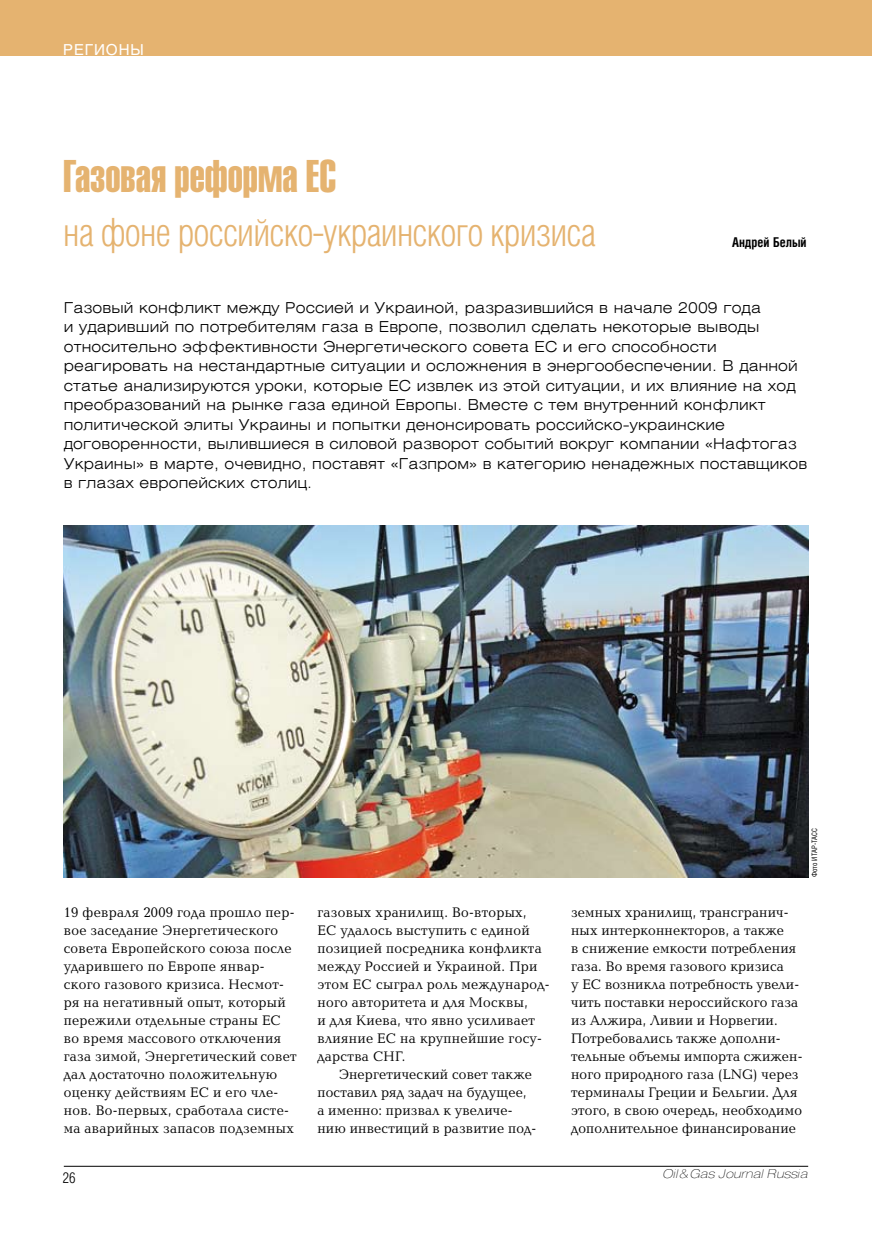
<style>
.page{position:relative;width:872px;height:1234px;background:#fff}
.page>*{position:absolute;margin:0;border:0;box-sizing:border-box;transform-origin:0 0}
.t1{font:45px "v Helios Extra Compressed EXTRA";color:#e5b370}
.t2{font:300 39px "v Helios Cond";letter-spacing:-.02em;color:#e5b370}
.t3{font:300 15px/19.5px "v Helios Ext";letter-spacing:.01em;color:#000}
.t4{font:15px "v Helios";letter-spacing:.06em;color:#fff}
.t5{font:300 15px "v Helios Cond";color:#000}
.t6{font:14.25px/18px "Baltica";letter-spacing:.015em;color:#000;scale:.95 1}
.t7{font:700 13.5px "v Helios Cond";color:#000;scale:.95 1}
.t8{font:italic 100 12px "v Helios Ext";color:#000}
.t9{font:7.5px "v Helios Cond";color:#000;scale:.95 1}
</style>
<div class="page">
<hr style="left:64px;top:1165px;width:744px;height:1px;background:#000">
<div style="left:0;top:0;width:872px;height:55px;background:#e5b370"></div>
<img style="left:64px;top:525px;width:744px;height:351px">
<p class="t4" style="left:63px;top:41px;width:82px">РЕГИОНЫ</p>
<h1 class="t1" style="left:63px;top:150px;width:274px">Газовая реформа ЕС</h1>
<h2 class="t2" style="left:63px;top:210px;width:534px">на фоне российско-украинского кризиса</h2>
<p class="t7" style="left:732px;top:234px;width:80px">Андрей Белый</p>
<p class="t3" style="left:64px;top:297px;width:745px">Газовый конфликт между Россией и Украиной, разразившийся в начале 2009 года<br>и ударивший по потребителям газа в Европе, позволил сделать некоторые выводы относительно эффективности Энергетического cовета ЕС и его способности реагировать на нестандартные ситуации и осложнения в энергообеспечении. В данной статье анализируются уроки, которые ЕС извлек из этой ситуации, и их влияние на ход преобразований на рынке газа единой Европы. Вместе с тем внутренний конфликт политической элиты Украины и попытки денонсировать российско-украинские договоренности, вылившиеся в силовой разворот событий вокруг компании «Нафтогаз Украины» в марте, очевидно, поставят «Газпром» в категорию ненадежных поставщиков в глазах европейских столиц.</p>
<p class="t6" style="left:64px;top:903px;width:247px">19 февраля 2009 года прошло пер&shy;вое заседание Энергетического совета Европейского союза после ударившего по Европе январ&shy;ского газового кризиса. Несмот&shy;ря на негативный опыт, который пережили отдельные страны ЕС во время массового отключения газа зимой, Энергетический совет дал достаточно положительную оценку действиям ЕС и его чле&shy;нов. Во-первых, сработала систе&shy;ма аварийных запасов подземных</p>
<p class="t6" style="left:317px;top:903px;width:246px">газовых хранилищ. Во-вторых,<br>ЕС удалось выступить с единой позицией посредника конфликта между Россией и Украиной. При этом ЕС сыграл роль международ&shy;ного авторитета и для Москвы,<br>и для Киева, что явно усиливает влияние ЕС на крупнейшие госу&shy;дарства СНГ.</p>
<p class="t6" style="left:317px;top:1064px;width:232px;text-indent:21px">Энергетический совет также поставил ряд задач на будущее, а именно: призвал к увеличе&shy;нию инвестиций в развитие под-</p>
<p class="t5" style="left:63px;top:1169px;width:14px">26</p>
<p class="t9" style="left:810px;top:877px;width:53px;rotate:-90deg">Фото ИТАР-ТАСС</p>
<p class="t6" style="left:571px;top:903px;width:245px">земных хранилищ, трансгранич&shy;ных интерконнекторов, а также<br>в снижение емкости потребления газа. Во время газового кризиса<br>у ЕС возникла потребность увели&shy;чить поставки нероссийского газа из Алжира, Ливии и Норвегии.<br>Потребовались также дополни&shy;тельные объемы импорта сжижен&shy;ного природного газа (LNG) через терминалы Греции и Бельгии. Для этого, в свою очередь, необходимо дополнительное финансирование</p>
<p class="t8" style="left:663px;top:1165px;width:147px">Oil&amp;Gas Journal Russia</p>
</div>
